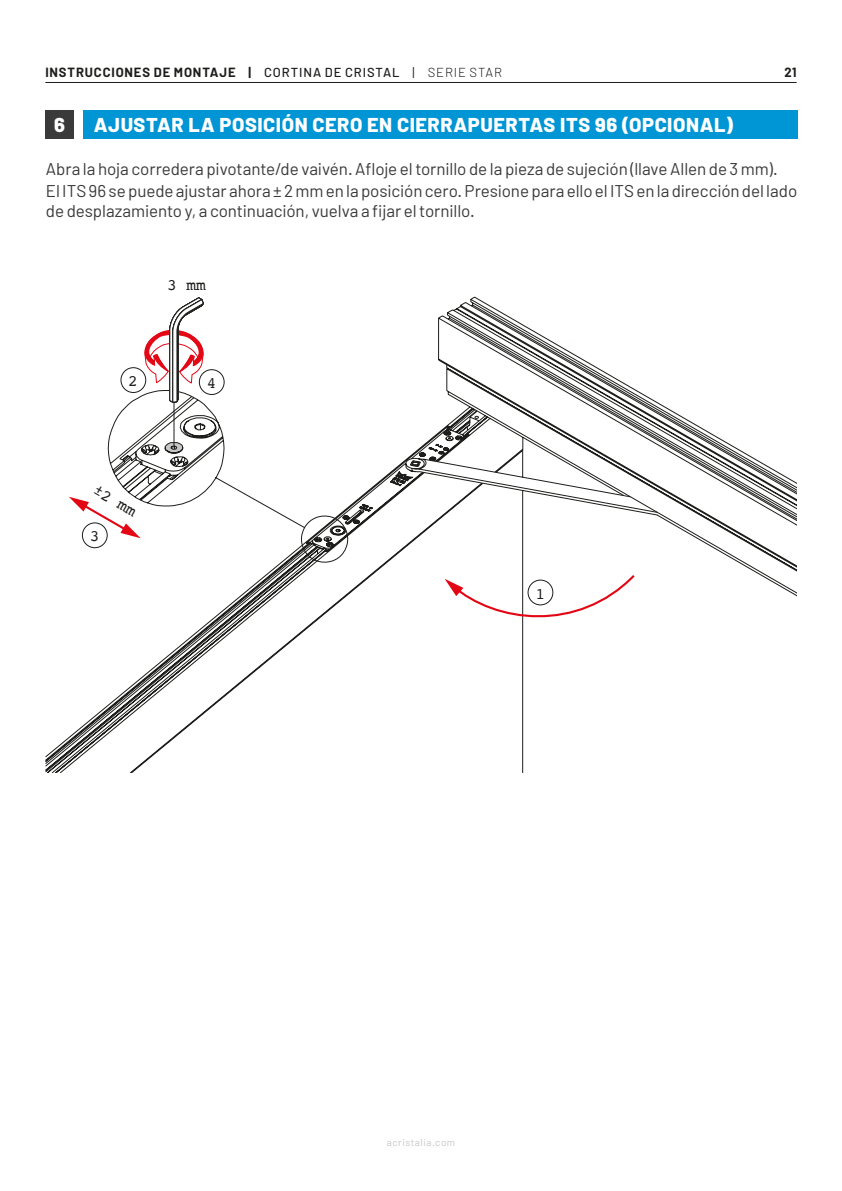
<style>
.page{position:relative;width:842px;height:1191px;background:#fff}
.page>*{position:absolute;margin:0;border:0;box-sizing:border-box;transform-origin:0 0}
.t1{font:800 20px "Barlow";letter-spacing:.025em;color:#fff}
.t2{font:17px/22.2px "Barlow";letter-spacing:-.005em;color:#3b3a3a}
.t3{font:16px "Courier";color:#1d1d1b}
.t4{font:700 13px "Barlow";letter-spacing:.065em;color:#1d1d1b}
.t5{font:10px "Barlow";letter-spacing:.055em;color:#c7c7c6}
.s1{font-weight:500}
.s2{font-weight:400}
.s3{font-weight:300}
</style>
<div class="page">
<hr style="left:45px;top:82px;width:752px;height:1px;background:#1d1d1b">
<div style="left:45px;top:111px;width:29px;height:28px;background:#3b3a3a"></div>
<div style="left:83px;top:111px;width:714px;height:28px;background:#0095d4"></div>
<svg style="left:46px;top:296px;width:545px;height:477px"></svg>
<svg style="left:108px;top:364px;width:688px;height:409px"></svg>
<svg style="left:445px;top:573px;width:192px;height:60px"></svg>
<svg style="left:69px;top:497px;width:72px;height:41px"></svg>
<hr style="left:174px;top:402px;width:1px;height:46px;background:#1d1d1b">
<svg style="left:137px;top:297px;width:74px;height:106px"></svg>
<p class="t4" style="left:45px;top:64px;width:458px">INSTRUCCIONES DE MONTAJE | <span class="s1">CORTINA DE CRISTAL</span> <span class="s2">|</span> <span class="s3">SERIE STAR</span></p>
<p class="t4" style="left:784px;top:64px;width:14px">21</p>
<p class="t1" style="left:54px;top:112px;width:12px">6</p>
<p class="t1" style="left:94px;top:112px;width:641px">AJUSTAR LA POSICIÓN CERO EN CIERRAPUERTAS ITS 96 (OPCIONAL)</p>
<p class="t2" style="left:46px;top:157px;width:753px">Abra la hoja corredera pivotante/de vaivén. Afloje el tornillo de la pieza de sujeción (llave Allen de 3 mm).<br>El ITS 96 se puede ajustar ahora ± 2 mm en la posición cero. Presione para ello el ITS en la dirección del lado</p>
<p class="t2" style="left:46px;top:199px;width:430px">de desplazamiento y, a continuación, vuelva a fijar el tornillo.</p>
<p class="t3" style="left:167px;top:273px;width:40px">3 mm</p>
<p class="t3" style="left:128px;top:369px;width:11px">2</p>
<p class="t3" style="left:207px;top:371px;width:11px">4</p>
<p class="t3" style="left:101px;top:478px;width:48px;rotate:30deg">±2 mm</p>
<p class="t3" style="left:90px;top:524px;width:11px">3</p>
<p class="t3" style="left:535px;top:581px;width:11px">1</p>
<p class="t5" style="left:387px;top:1135px;width:70px">acristalia.com</p>
</div>
